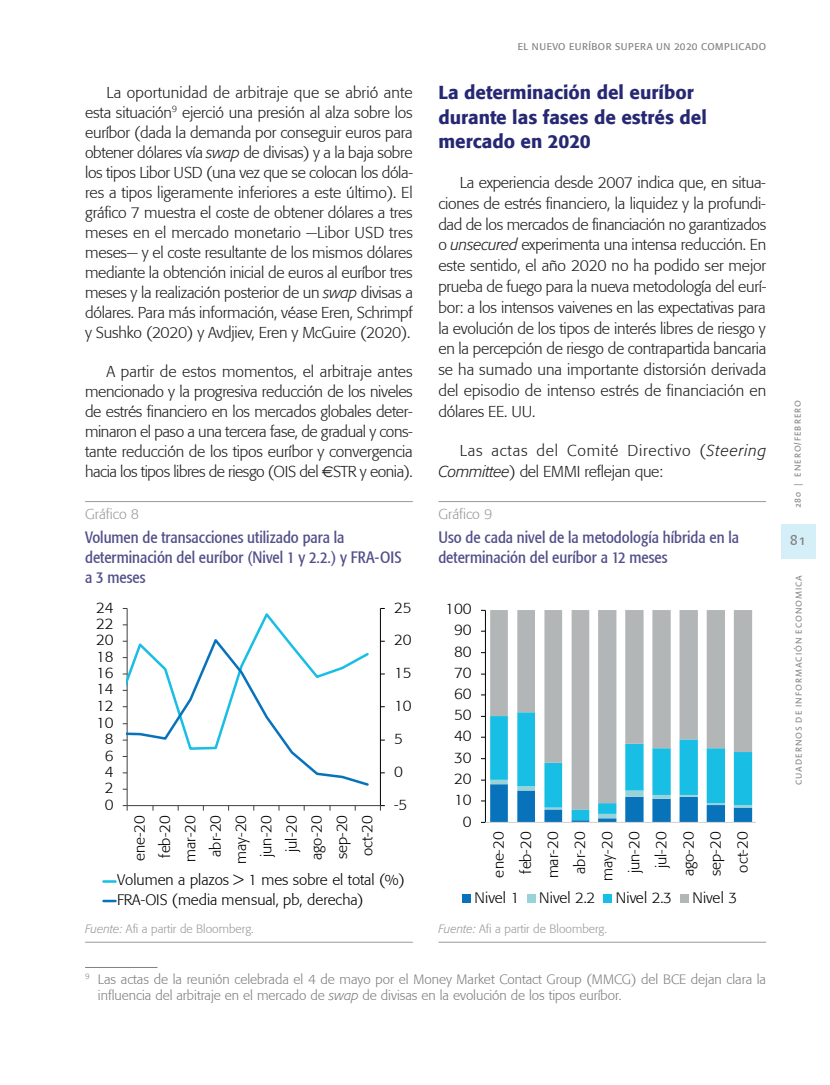
<style>
.page{position:relative;width:830px;height:1085px;background:#fff}
.page>*{position:absolute;margin:0;border:0;box-sizing:border-box;transform-origin:0 0}
.t1{font:500 18.75px/24.5px "Formata";color:#272873}
.t2{font:condensed 16.5px/19.8px "Formata";color:#524f8a}
.t3{font:300 15.75px/20px "Formata";letter-spacing:-.015em;color:#231f20;text-align:justify}
.t4{font:300 15.75px/20.9px "Formata";letter-spacing:.05em;color:#231f20}
.t5{font:300 15.15px/27.2px "Formata";color:#000001;text-align:right}
.t6{font:15px "Linotype Aroma";color:#7f8080}
.t7{font:300 14.25px "Formata";color:#9b9a99}
.t8{font:300 13.5px/16.2px "Formata";color:#7f8080}
.t9{font:300 12px "Formata";color:#9b9a99}
.t10{font:9.75px "Formata";letter-spacing:.04em;color:#808285}
.t11{font:9px "Linotype Aroma";letter-spacing:.1em;color:#808285}
.s1{font-style:italic}
.s2{font-family:"Euro Sans";font-weight:400}
</style>
<div class="page">
<div style="left:780px;top:524px;width:34px;height:34px;background:#d5eff8"></div>
<hr style="left:85px;top:966px;width:72px;height:1px;background:#7f8080">
<svg style="left:490px;top:610px;width:261px;height:102px;fill:#b2b6b6"></svg>
<hr style="left:485px;top:610px;width:1px;height:212px;background:#000001">
<svg style="left:481px;top:712px;width:270px;height:111px"></svg>
<hr style="left:485px;top:822px;width:270px;height:1px;background:#cfd1d0">
<div style="left:462px;top:894px;width:8px;height:8px;background:#0873bb"></div>
<div style="left:527px;top:894px;width:8px;height:8px;background:#97d4d9"></div>
<div style="left:603px;top:894px;width:8px;height:8px;background:#18bee3"></div>
<div style="left:679px;top:894px;width:9px;height:8px;background:#b2b6b6"></div>
<hr style="left:438px;top:501px;width:327px;height:1px;background:#9b9a99">
<hr style="left:438px;top:941px;width:327px;height:1px;background:#9b9a99">
<hr style="left:85px;top:501px;width:327px;height:1px;background:#9b9a99">
<hr style="left:85px;top:941px;width:327px;height:1px;background:#9b9a99">
<hr style="left:380px;top:608px;width:1px;height:197px;background:#000001">
<hr style="left:127px;top:608px;width:1px;height:197px;background:#3c3f41">
<hr style="left:127px;top:805px;width:253px;height:1px;background:#3c3f41">
<svg style="left:123px;top:805px;width:5px;height:5px"></svg>
<svg style="left:123px;top:608px;width:162px;height:149px"></svg>
<svg style="left:127px;top:635px;width:242px;height:152px"></svg>
<svg style="left:103px;top:880px;width:12px;height:2px"></svg>
<svg style="left:103px;top:899px;width:12px;height:3px"></svg>
<p class="t3" style="left:85px;top:82px;width:329px;text-indent:21px">La oportunidad de arbitraje que se abrió ante esta situación<sup>9</sup> ejerció una presión al alza sobre los euríbor (dada la demanda por conseguir euros para obtener dólares vía <span class="s1">swap</span> de divisas) y a la baja sobre los tipos Libor USD (una vez que se colocan los dóla&shy;res a tipos ligeramente inferiores a este último). El gráfico 7 muestra el coste de obtener dólares a tres meses en el mercado monetario —Libor USD tres meses— y el coste resultante de los mismos dólares mediante la obtención inicial de euros al euríbor tres meses y la realización posterior de un <span class="s1">swap</span> divisas a dólares. Para más información, véase Eren, Schrimpf y Sushko (2020) y Avdjiev, Eren y McGuire (2020).</p>
<p class="t3" style="left:85px;top:361px;width:329px;text-indent:21px">A partir de estos momentos, el arbitraje antes mencionado y la progresiva reducción de los niveles de estrés financiero en los mercados globales deter&shy;minaron el paso a una tercera fase, de gradual y cons&shy;tante reducción de los tipos euríbor y convergencia hacia los tipos libres de riesgo (OIS del <span class="s2">€</span>STR y eonia).</p>
<p class="t7" style="left:85px;top:505px;width:56px">Gráfico 8</p>
<p class="t2" style="left:85px;top:527px;width:318px">Volumen de transacciones utilizado para la determinación del euríbor (Nivel 1 y 2.2.) y FRA-OIS a 3 meses</p>
<p class="t5" style="left:96px;top:593px;width:19px">24</p>
<p class="t5" style="left:96px;top:610px;width:19px">22</p>
<p class="t5" style="left:96px;top:626px;width:19px">20</p>
<p class="t5" style="left:96px;top:642px;width:19px">18</p>
<p class="t5" style="left:96px;top:659px;width:19px">16</p>
<p class="t5" style="left:96px;top:675px;width:19px">14</p>
<p class="t5" style="left:96px;top:692px;width:19px">12</p>
<p class="t5" style="left:96px;top:709px;width:19px">10</p>
<p class="t5" style="left:105px;top:725px;width:10px">8</p>
<p class="t5" style="left:105px;top:741px;width:10px">6</p>
<p class="t5" style="left:105px;top:758px;width:10px">4</p>
<p class="t5" style="left:105px;top:774px;width:10px">2</p>
<p class="t5" style="left:105px;top:790px;width:10px">0</p>
<p class="t5" style="left:394px;top:593px;width:19px">25</p>
<p class="t5" style="left:394px;top:626px;width:19px">20</p>
<p class="t5" style="left:394px;top:659px;width:19px">15</p>
<p class="t5" style="left:394px;top:692px;width:19px">10</p>
<p class="t5" style="left:394px;top:725px;width:10px">5</p>
<p class="t5" style="left:394px;top:758px;width:10px">0</p>
<p class="t5" style="left:394px;top:790px;width:15px">-5</p>
<p class="t5" style="left:127px;top:863px;width:51px;line-height:25.2px;rotate:-90deg">ene-20 feb-20 mar-20 abr-20 may-20 jun-20 jul-20 ago-20 sep-20 oct-20</p>
<p class="t5" style="left:117px;top:870px;width:289px;line-height:19.5px;text-align:left">Volumen a plazos &gt; 1 mes sobre el total (%)<br>FRA-OIS (media mensual, pb, derecha)</p>
<p class="t9" style="left:85px;top:921px;width:170px"><span class="s1">Fuente:</span> Afi a partir de Bloomberg.</p>
<p class="t10" style="left:517px;top:40px;width:250px">EL NUEVO EURÍBOR SUPERA UN 2020 COMPLICADO</p>
<p class="t1" style="left:438px;top:80px;width:270px">La determinación del euríbor durante las fases de estrés del mercado en 2020</p>
<p class="t3" style="left:438px;top:172px;width:329px;line-height:20.9px;text-indent:21px">La experiencia desde 2007 indica que, en situa&shy;ciones de estrés financiero, la liquidez y la profundi&shy;dad de los mercados de financiación no garantizados o <span class="s1">unsecured</span> experimenta una intensa reducción. En este sentido, el año 2020 no ha podido ser mejor prueba de fuego para la nueva metodología del eurí&shy;bor: a los intensos vaivenes en las expectativas para la evolución de los tipos de interés libres de riesgo y en la percepción de riesgo de contrapartida bancaria se ha sumado una importante distorsión derivada del episodio de intenso estrés de financiación en dólares EE. UU.</p>
<p class="t4" style="left:438px;top:440px;width:329px;text-indent:21px">Las actas del Comité Directivo (<span class="s1">Steering<br>Committee</span>) del EMMI reflejan que:</p>
<p class="t7" style="left:438px;top:505px;width:56px">Gráfico 9</p>
<p class="t2" style="left:438px;top:527px;width:302px">Uso de cada nivel de la metodología híbrida en la determinación del euríbor a 12 meses</p>
<p class="t5" style="left:445px;top:595px;width:28px">100</p>
<p class="t5" style="left:454px;top:616px;width:19px">90</p>
<p class="t5" style="left:454px;top:638px;width:19px">80</p>
<p class="t5" style="left:454px;top:658px;width:19px">70</p>
<p class="t5" style="left:454px;top:680px;width:19px">60</p>
<p class="t5" style="left:454px;top:701px;width:19px">50</p>
<p class="t5" style="left:454px;top:722px;width:19px">40</p>
<p class="t5" style="left:454px;top:743px;width:19px">30</p>
<p class="t5" style="left:454px;top:764px;width:19px">20</p>
<p class="t5" style="left:454px;top:786px;width:19px">10</p>
<p class="t5" style="left:462px;top:807px;width:10px">0</p>
<p class="t5" style="left:485px;top:880px;width:51px;rotate:-90deg">ene-20 feb-20 mar-20 abr-20 may-20 jun-20 jul-20 ago-20 sep-20 oct-20</p>
<p class="t5" style="left:474px;top:883px;width:46px">Nivel 1</p>
<p class="t5" style="left:539px;top:883px;width:58px">Nivel 2.2</p>
<p class="t5" style="left:615px;top:883px;width:58px">Nivel 2.3</p>
<p class="t5" style="left:692px;top:883px;width:46px">Nivel 3</p>
<p class="t9" style="left:438px;top:921px;width:170px"><span class="s1">Fuente:</span> Afi a partir de Bloomberg.</p>
<p class="t8" style="left:98px;top:970px;width:669px;text-indent:-13px"><sup>9</sup> Las actas de la reunión celebrada el 4 de mayo por el Money Market Contact Group (MMCG) del BCE dejan clara la influencia del arbitraje en el mercado de <span class="s1">swap</span> de divisas en la evolución de los tipos euríbor.</p>
<p class="t11" style="left:791px;top:508px;width:110px;rotate:-90deg">280 | ENERO/FEBRERO</p>
<p class="t6" style="left:789px;top:530px;width:18px">81</p>
<p class="t11" style="left:792px;top:785px;width:212px;rotate:-90deg">CUADERNOS DE INFORMACIÓN ECONOMICA</p>
</div>
